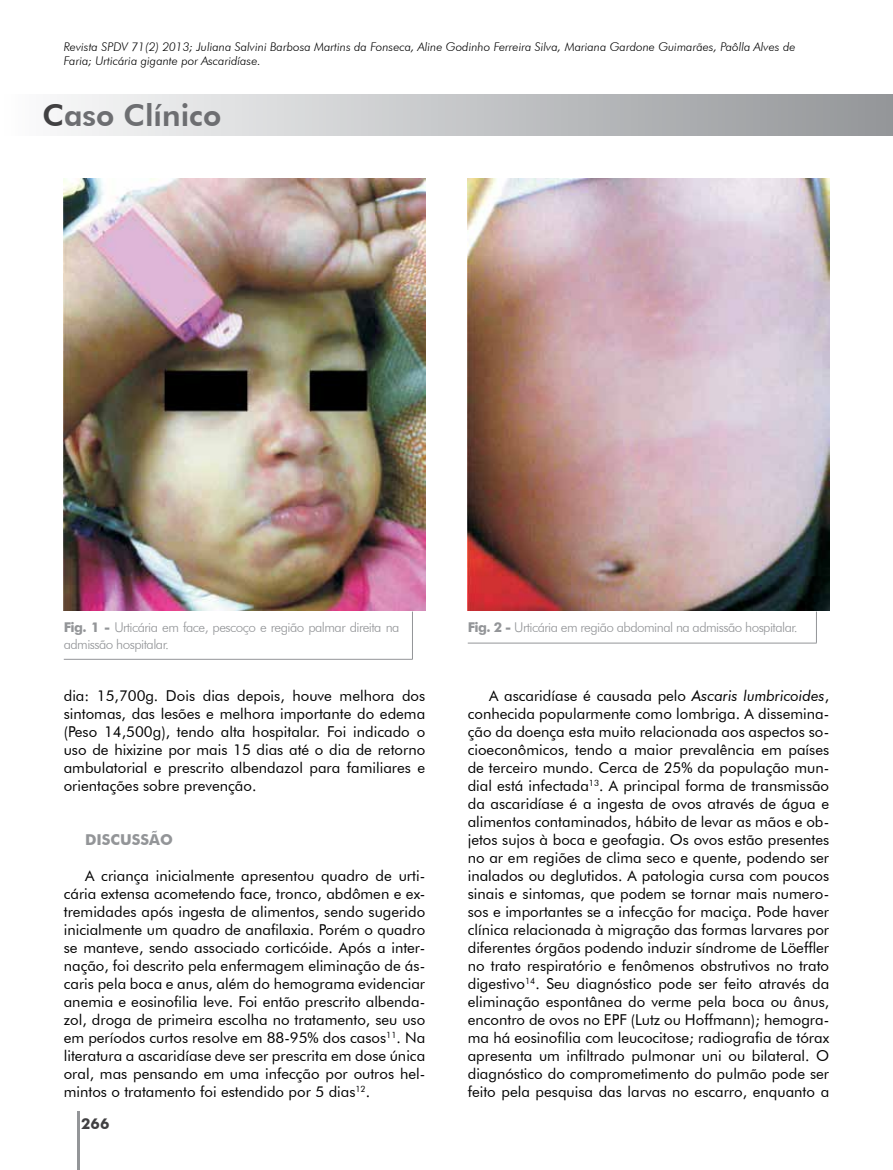
<style>
.page{position:relative;width:893px;height:1170px;background:#fff}
.page>*{position:absolute;margin:0;border:0;box-sizing:border-box;transform-origin:0 0}
.t1{font:800 30px "Futura BT";color:#6d6e71}
.t2{font:15px/18px "Futura BT";color:#000;text-align:justify}
.t3{font:700 15px "Futura BT";color:#939598}
.t4{font:700 15px "Futura BT";color:#414042}
.t5{font:300 13.5px/16.2px "Futura BT";letter-spacing:-.04em;color:#939598}
.t6{font:italic 300 12px/14.4px "Futura BT";color:#000}
.s1{color:#414042}
.s2{font-weight:700}
.s3{font-style:italic}
</style>
<div class="page">
<div style="left:0;top:94px;width:893px;height:41px;background:linear-gradient(to right,#fcfcfd,#939598)"></div>
<hr style="left:892px;top:94px;width:1px;height:41px;background:#939598">
<hr style="left:77px;top:1111px;width:3px;height:58px;background:#939598">
<hr style="left:412px;top:611px;width:1px;height:48px;background:#939598">
<hr style="left:64px;top:659px;width:349px;height:1px;background:#939598">
<img style="left:64px;top:179px;width:361px;height:432px">
<hr style="left:816px;top:611px;width:1px;height:31px;background:#939598">
<hr style="left:468px;top:642px;width:349px;height:1px;background:#939598">
<img style="left:468px;top:179px;width:361px;height:432px">
<p class="t6" style="left:64px;top:39px;width:733px">Revista SPDV 71(2) 2013; Juliana Salvini Barbosa Martins da Fonseca, Aline Godinho Ferreira Silva, Mariana Gardone Guimarães, Paôlla Alves de<br>Faria; Urticária gigante por Ascaridíase.</p>
<h1 class="t1" style="left:43px;top:97px;width:180px"><span class="s1">C</span>aso Clínico</h1>
<p class="t5" style="left:64px;top:619px;width:337px"><span class="s2">Fig. 1 -</span> Urticária em face, pescoço e região palmar direita na admissão hospitalar.</p>
<p class="t5" style="left:468px;top:619px;width:331px"><span class="s2">Fig. 2 -</span> Urticária em região abdominal na admissão hospitalar.</p>
<p class="t2" style="left:64px;top:686px;width:363px">dia: 15,700g. Dois dias depois, houve melhora dos sintomas, das lesões e melhora importante do edema (Peso 14,500g), tendo alta hospitalar. Foi indicado o uso de hixizine por mais 15 dias até o dia de retorno ambulatorial e prescrito albendazol para familiares e orientações sobre prevenção.</p>
<p class="t3" style="left:85px;top:830px;width:89px">DISCUSSÃO</p>
<p class="t2" style="left:64px;top:866px;width:363px;text-indent:21px">A criança inicialmente apresentou quadro de urti&shy;cária extensa acometendo face, tronco, abdômen e ex&shy;tremidades após ingesta de alimentos, sendo sugerido inicialmente um quadro de anafilaxia. Porém o quadro se manteve, sendo associado corticóide. Após a inter&shy;nação, foi descrito pela enfermagem eliminação de ás&shy;caris pela boca e anus, além do hemograma evidenciar anemia e eosinofilia leve. Foi então prescrito albenda&shy;zol, droga de primeira escolha no tratamento, seu uso em períodos curtos resolve em 88-95% dos casos<sup>11</sup>. Na literatura a ascaridíase deve ser prescrita em dose única oral, mas pensando em uma infecção por outros hel&shy;mintos o tratamento foi estendido por 5 dias<sup>12</sup>.</p>
<p class="t4" style="left:81px;top:1114px;width:30px">266</p>
<p class="t2" style="left:468px;top:686px;width:363px;text-indent:21px">A ascaridíase é causada pelo <span class="s3">Ascaris lumbricoides</span>, conhecida popularmente como lombriga. A dissemina&shy;ção da doença esta muito relacionada aos aspectos so&shy;cioeconômicos, tendo a maior prevalência em países de terceiro mundo. Cerca de 25% da população mun&shy;dial está infectada<sup>13</sup>. A principal forma de transmissão da ascaridíase é a ingesta de ovos através de água e alimentos contaminados, hábito de levar as mãos e ob&shy;jetos sujos à boca e geofagia. Os ovos estão presentes no ar em regiões de clima seco e quente, podendo ser inalados ou deglutidos. A patologia cursa com poucos sinais e sintomas, que podem se tornar mais numero&shy;sos e importantes se a infecção for maciça. Pode haver clínica relacionada à migração das formas larvares por diferentes órgãos podendo induzir síndrome de Löeffler no trato respiratório e fenômenos obstrutivos no trato digestivo<sup>14</sup>. Seu diagnóstico pode ser feito através da eliminação espontânea do verme pela boca ou ânus, encontro de ovos no EPF (Lutz ou Hoffmann); hemogra&shy;ma há eosinofilia com leucocitose; radiografia de tórax apresenta um infiltrado pulmonar uni ou bilateral. O diagnóstico do comprometimento do pulmão pode ser feito pela pesquisa das larvas no escarro, enquanto a</p>
</div>
